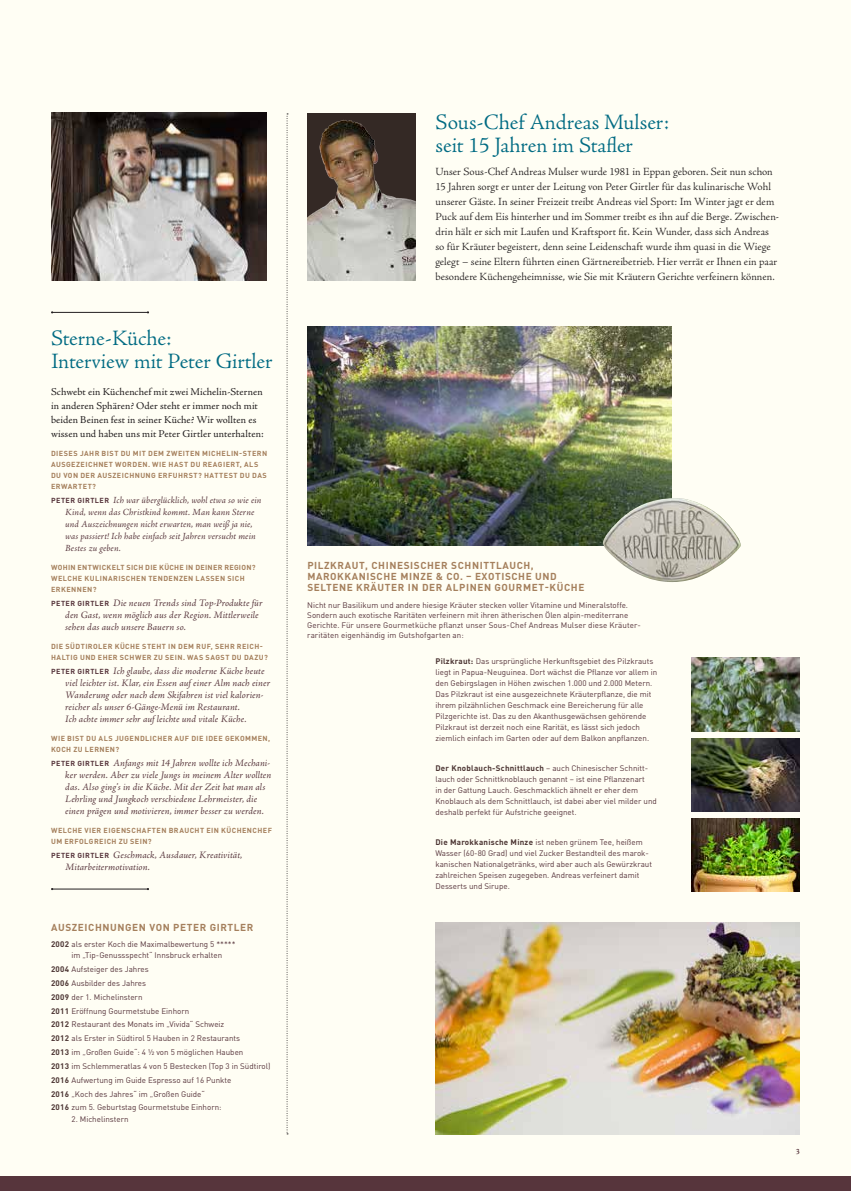
<style>
.page{position:relative;width:851px;height:1191px;background:#fff}
.page>*{position:absolute;margin:0;border:0;box-sizing:border-box;transform-origin:0 0}
.t1{font:300 22px/23px "Adobe Jenson Pro";color:#006b83}
.t2{font:300 11px/15px "Adobe Jenson Pro";letter-spacing:.005em;color:#231f20}
.t3{font:10.5px/14px "Adobe Jenson Pro";letter-spacing:.01em;color:#231f20}
.t4{font:italic 10px/12px "Adobe Jenson Pro";letter-spacing:.01em;color:#57353c}
.t5{font:700 10px/11px "DINOT";letter-spacing:.06em;color:#a5805d}
.t6{font:italic 9.5px/12px "Adobe Jenson Pro";letter-spacing:.01em;color:#57353c}
.t7{font:8px/11px "DINOT";color:#57353c}
.t8{font:700 8px "Adobe Jenson Pro";color:#57353c}
.t9{font:700 7.2px/11px "DINOT";letter-spacing:.06em;color:#a5805d}
.s1{font-family:"DINOT";font-weight:700;font-style:normal;font-size:7.2px}
.s2{font-weight:700;color:#4d3634}
</style>
<div class="page">
<div style="left:0;top:0;width:850px;height:1191px;background:#fffef4"></div>
<img style="left:307px;top:327px;width:364px;height:218px">
<img style="left:307px;top:113px;width:108px;height:167px">
<img style="left:602px;top:498px;width:138px;height:84px">
<img style="left:691px;top:658px;width:108px;height:73px">
<img style="left:691px;top:738px;width:108px;height:73px">
<img style="left:691px;top:818px;width:108px;height:74px">
<svg style="left:286px;top:114px;width:2px;height:1020px"></svg>
<img style="left:51px;top:113px;width:215px;height:167px">
<div style="left:0;top:1176px;width:850px;height:15px;background:#57353c"></div>
<img style="left:435px;top:923px;width:364px;height:211px">
<hr style="left:52px;top:312px;width:96px;height:1px;background:#231f20">
<hr style="left:52px;top:889px;width:96px;height:1px;background:#231f20">
<h1 class="t1" style="left:51px;top:327px;width:223px">Sterne-Küche:<br>Interview mit Peter Girtler</h1>
<h3 class="t3" style="left:51px;top:385px;width:214px">Schwebt ein Küchenchef mit zwei Michelin-Sternen in anderen Sphären? Oder steht er immer noch mit beiden Beinen fest in seiner Küche? Wir wollten es wissen und haben uns mit Peter Girtler unterhalten:</h3>
<p class="t9" style="left:51px;top:448px;width:218px">DIESES JAHR BIST DU MIT DEM ZWEITEN MICHELIN-STERN AUSGEZEICHNET WORDEN. WIE HAST DU REAGIERT, ALS DU VON DER AUSZEICHNUNG ERFUHRST? HATTEST DU DAS ERWARTET?</p>
<p class="t6" style="left:65px;top:494px;width:198px;text-indent:-14px"><span class="s1">PETER GIRTLER</span> Ich war überglücklich, wohl etwa so wie ein Kind, wenn das Christkind kommt. Man kann Sterne und Auszeichnungen nicht erwarten, man weiß ja nie, was passiert! Ich habe einfach seit Jahren versucht mein Bestes zu geben.</p>
<p class="t9" style="left:51px;top:562px;width:206px">WOHIN ENTWICKELT SICH DIE KÜCHE IN DEINER REGION?<br>WELCHE KULINARISCHEN TENDENZEN LASSEN SICH<br>ERKENNEN?</p>
<p class="t4" style="left:65px;top:597px;width:199px;text-indent:-14px"><span class="s1">PETER GIRTLER</span> Die neuen Trends sind Top-Produkte für den Gast, wenn möglich aus der Region. Mittlerweile sehen das auch unsere Bauern so.</p>
<p class="t9" style="left:51px;top:641px;width:218px">DIE SÜDTIROLER KÜCHE STEHT IN DEM RUF, SEHR REICH-<br>HALTIG UND EHER SCHWER ZU SEIN. WAS SAGST DU DAZU?</p>
<p class="t4" style="left:65px;top:665px;width:206px;text-indent:-14px"><span class="s1">PETER GIRTLER</span> Ich glaube, dass die moderne Küche heute viel leichter ist. Klar, ein Essen auf einer Alm nach einer Wanderung oder nach dem Skifahren ist viel kalorien&shy;reicher als unser 6-Gänge-Menü im Restaurant.<br>Ich achte immer sehr auf leichte und vitale Küche.</p>
<p class="t9" style="left:51px;top:733px;width:221px">WIE BIST DU ALS JUGENDLICHER AUF DIE IDEE GEKOMMEN,<br>KOCH ZU LERNEN?</p>
<p class="t4" style="left:65px;top:757px;width:208px;text-indent:-14px"><span class="s1">PETER GIRTLER</span> Anfangs mit 14 Jahren wollte ich Mechani&shy;ker werden. Aber zu viele Jungs in meinem Alter wollten das. Also ging’s in die Küche. Mit der Zeit hat man als Lehrling und Jungkoch verschiedene Lehrmeister, die einen prägen und motivieren, immer besser zu werden.</p>
<p class="t9" style="left:51px;top:824px;width:222px">WELCHE VIER EIGENSCHAFTEN BRAUCHT EIN KÜCHENCHEF<br>UM ERFOLGREICH ZU SEIN?</p>
<p class="t4" style="left:65px;top:849px;width:178px;text-indent:-14px"><span class="s1">PETER GIRTLER</span> Geschmack, Ausdauer, Kreativität,<br>Mitarbeitermotivation.</p>
<p class="t5" style="left:51px;top:921px;width:204px">AUSZEICHNUNGEN VON PETER GIRTLER</p>
<p class="t7" style="left:71px;top:938px;width:165px;text-indent:-20px"><span class="s2">2002</span> als erster Koch die Maximalbewertung 5 ***** im „Tip-Genussspecht“ Innsbruck erhalten</p>
<p class="t7" style="left:51px;top:962px;width:221px;line-height:13.8px"><span class="s2">2004</span> Aufsteiger des Jahres<br><span class="s2">2006</span> Ausbilder des Jahres<br><span class="s2">2009</span> der 1. Michelinstern<br><span class="s2">2011</span> Eröffnung Gourmetstube Einhorn<br><span class="s2">2012</span> Restaurant des Monats im „Vivida“ Schweiz<br><span class="s2">2012</span> als Erster in Südtirol 5 Hauben in 2 Restaurants<br><span class="s2">2013</span> im „Großen Guide“: 4 ½ von 5 möglichen Hauben<br><span class="s2">2013</span> im Schlemmeratlas 4 von 5 Bestecken (Top 3 in Südtirol)<br><span class="s2">2016</span> Aufwertung im Guide Espresso auf 16 Punkte<br><span class="s2">2016</span> „Koch des Jahres“ im „Großen Guide“<br><span class="s2">2016</span> zum 5. Geburtstag Gourmetstube Einhorn:</p>
<p class="t7" style="left:71px;top:1112px;width:59px">2. Michelinstern</p>
<h1 class="t1" style="left:435px;top:111px;width:235px">Sous-Chef Andreas Mulser: seit 15 Jahren im Stafler</h1>
<p class="t2" style="left:435px;top:165px;width:345px">Unser Sous-Chef Andreas Mulser wurde 1981 in Eppan geboren. Seit nun schon 15 Jahren sorgt er unter der Leitung von Peter Girtler für das kulinarische Wohl unserer Gäste. In seiner Freizeit treibt Andreas viel Sport: Im Winter jagt er dem Puck auf dem Eis hinterher und im Sommer treibt es ihn auf die Berge. Zwischen&shy;drin hält er sich mit Laufen und Kraftsport fit. Kein Wunder, dass sich Andreas so für Kräuter begeistert, denn seine Leidenschaft wurde ihm quasi in die Wiege gelegt – seine Eltern führten einen Gärtnereibetrieb. Hier verrät er Ihnen ein paar besondere Küchengeheimnisse, wie Sie mit Kräutern Gerichte verfeinern können.</p>
<p class="t5" style="left:307px;top:559px;width:278px">PILZKRAUT, CHINESISCHER SCHNITTLAUCH,<br>MAROKKANISCHE MINZE &amp; CO. – EXOTISCHE UND<br>SELTENE KRÄUTER IN DER ALPINEN GOURMET-KÜCHE</p>
<p class="t7" style="left:307px;top:599px;width:335px;line-height:10px">Nicht nur Basilikum und andere hiesige Kräuter stecken voller Vitamine und Mineralstoffe.<br>Sondern auch exotische Raritäten verfeinern mit ihren ätherischen Ölen alpin-mediterrane Gerichte. Für unsere Gourmetküche pflanzt unser Sous-Chef Andreas Mulser diese Kräuter&shy;raritäten eigenhändig im Gutshofgarten an:</p>
<p class="t7" style="left:435px;top:655px;width:223px"><span class="s2">Pilzkraut:</span> Das ursprüngliche Herkunftsgebiet des Pilzkrauts liegt in Papua-Neuguinea. Dort wächst die Pflanze vor allem in den Gebirgslagen in Höhen zwischen 1.000 und 2.000 Metern.<br>Das Pilzkraut ist eine ausgezeichnete Kräuterpflanze, die mit ihrem pilzähnlichen Geschmack eine Bereicherung für alle Pilzgerichte ist. Das zu den Akanthusgewächsen gehörende Pilzkraut ist derzeit noch eine Rarität, es lässt sich jedoch ziemlich einfach im Garten oder auf dem Balkon anpflanzen.</p>
<p class="t7" style="left:435px;top:762px;width:223px"><span class="s2">Der Knoblauch-Schnittlauch</span> – auch Chinesischer Schnitt&shy;lauch oder Schnittknoblauch genannt – ist eine Pflanzenart<br>in der Gattung Lauch. Geschmacklich ähnelt er eher dem Knoblauch als dem Schnittlauch, ist dabei aber viel milder und deshalb perfekt für Aufstriche geeignet.</p>
<p class="t7" style="left:435px;top:836px;width:218px"><span class="s2">Die Marokkanische Minze</span> ist neben grünem Tee, heißem Wasser (60-80 Grad) und viel Zucker Bestandteil des marok&shy;kanischen Nationalgetränks, wird aber auch als Gewürzkraut zahlreichen Speisen zugegeben. Andreas verfeinert damit Desserts und Sirupe.</p>
<p class="t8" style="left:795px;top:1147px;width:6px">3</p>
</div>
